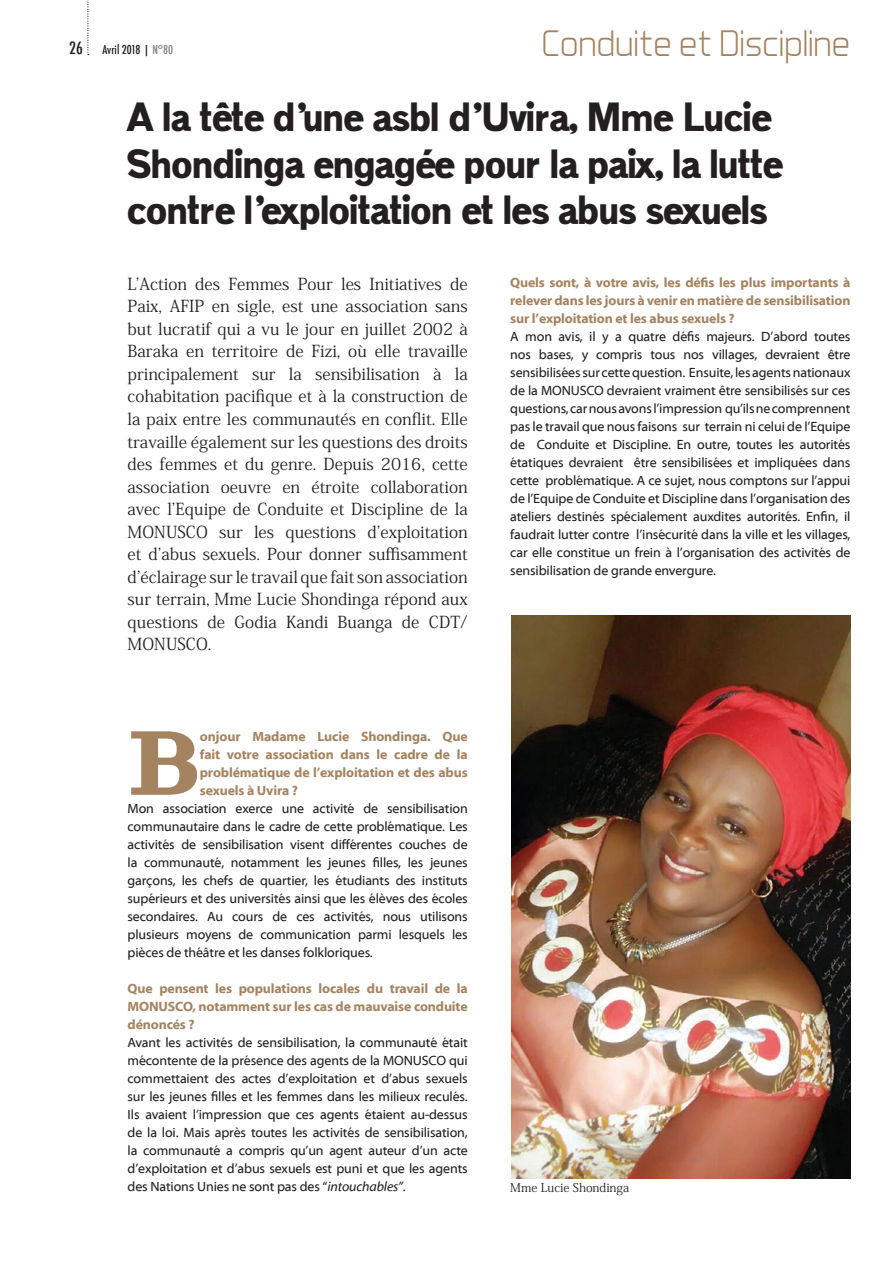
<style>
.page{position:relative;width:893px;height:1263px;background:#fff}
.page>*{position:absolute;margin:0;border:0;box-sizing:border-box;transform-origin:0 0}
.t1{font:700 90.6px "Ghostlight";color:#a58360}
.t2{font:39px/46.8px "Maximum Impact";color:#231f20}
.t3{font:300 37.5px "Aero Matics";color:#a58360}
.t4{font:16.5px/22.5px "Koz Min Pr 6 N";color:#231f20;text-align:justify}
.t5{font:13.5px/18px "Myriad Web Pro";letter-spacing:-.01em;color:#231f20;text-align:justify}
.t6{font:700 13.5px/18px "Myriad Web Pro";letter-spacing:-.01em;color:#a58360;text-align:justify}
.t7{font:12px "Koz Min Pr 6 N";color:#231f20}
.t8{font:500 condensed 12px "Futura";color:#231f20}
.s1{font-size:16.5px}
.s2{color:#808285}
.s3{font-style:italic}
</style>
<div class="page">
<svg style="left:87px;top:0;width:2px;height:55px"></svg>
<img style="left:512px;top:615px;width:338px;height:563px">
<p class="t8" style="left:69px;top:42px;width:105px"><span class="s1">26</span> Avril 2018 | <span class="s2">N°80</span></p>
<h3 class="t3" style="left:542px;top:21px;width:310px">Conduite et Discipline</h3>
<h2 class="t2" style="left:128px;top:94px;width:657px">A la tête d’une asbl d’Uvira, Mme Lucie<br>Shondinga engagée pour la paix, la lutte contre l’exploitation et les abus sexuels</h2>
<p class="t4" style="left:128px;top:273px;width:342px">L’Action des Femmes Pour les Initiatives de Paix, AFIP en sigle, est une association sans but lucratif qui a vu le jour en juillet 2002 à Baraka en territoire de Fizi, où elle travaille principalement sur la sensibilisation à la cohabitation pacifique et à la construction de la paix entre les communautés en conflit. Elle travaille également sur les questions des droits des femmes et du genre. Depuis 2016, cette association oeuvre en étroite collaboration avec l’Equipe de Conduite et Discipline de la MONUSCO sur les questions d’exploitation et d’abus sexuels. Pour donner suffisamment d’éclairage sur le travail que fait son association sur terrain, Mme Lucie Shondinga répond aux questions de Godia Kandi Buanga de CDT/ MONUSCO.</p>
<h1 class="t1" style="left:128px;top:686px;width:75px">B</h1>
<p class="t6" style="left:200px;top:727px;width:269px">onjour Madame Lucie Shondinga. Que fait votre association dans le cadre de la problématique de l’exploitation et des abus sexuels à Uvira ?</p>
<p class="t5" style="left:128px;top:799px;width:342px">Mon association exerce une activité de sensibilisation communautaire dans le cadre de cette problématique. Les activités de sensibilisation visent différentes couches de la communauté, notamment les jeunes filles, les jeunes garçons, les chefs de quartier, les étudiants des instituts supérieurs et des universités ainsi que les élèves des écoles secondaires. Au cours de ces activités, nous utilisons plusieurs moyens de communication parmi lesquels les pièces de théâtre et les danses folkloriques.</p>
<p class="t6" style="left:128px;top:979px;width:342px">Que pensent les populations locales du travail de la MONUSCO, notamment sur les cas de mauvaise conduite dénoncés ?</p>
<p class="t5" style="left:128px;top:1033px;width:342px">Avant les activités de sensibilisation, la communauté était mécontente de la présence des agents de la MONUSCO qui commettaient des actes d’exploitation et d’abus sexuels sur les jeunes filles et les femmes dans les milieux reculés.<br>Ils avaient l’impression que ces agents étaient au-dessus de la loi. Mais après toutes les activités de sensibilisation, la communauté a compris qu’un agent auteur d’un acte d’exploitation et d’abus sexuels est puni et que les agents des Nations Unies ne sont pas des “<span class="s3">intouchables”</span>.</p>
<p class="t6" style="left:510px;top:274px;width:342px">Quels sont, à votre avis, les défis les plus importants à relever dans les jours à venir en matière de sensibilisation sur l’exploitation et les abus sexuels ?</p>
<p class="t5" style="left:510px;top:328px;width:342px">A mon avis, il y a quatre défis majeurs. D’abord toutes nos bases, y compris tous nos villages, devraient être sensibilisées sur cette question. Ensuite, les agents nationaux de la MONUSCO devraient vraiment être sensibilisés sur ces questions, car nous avons l’impression qu’ils ne comprennent pas le travail que nous faisons sur terrain ni celui de l’Equipe de Conduite et Discipline. En outre, toutes les autorités étatiques devraient être sensibilisées et impliquées dans cette problématique. A ce sujet, nous comptons sur l’appui de l’Equipe de Conduite et Discipline dans l’organisation des ateliers destinés spécialement auxdites autorités. Enfin, il faudrait lutter contre l’insécurité dans la ville et les villages, car elle constitue un frein à l’organisation des activités de sensibilisation de grande envergure.</p>
<p class="t7" style="left:510px;top:1181px;width:121px">Mme Lucie Shondinga</p>
</div>
